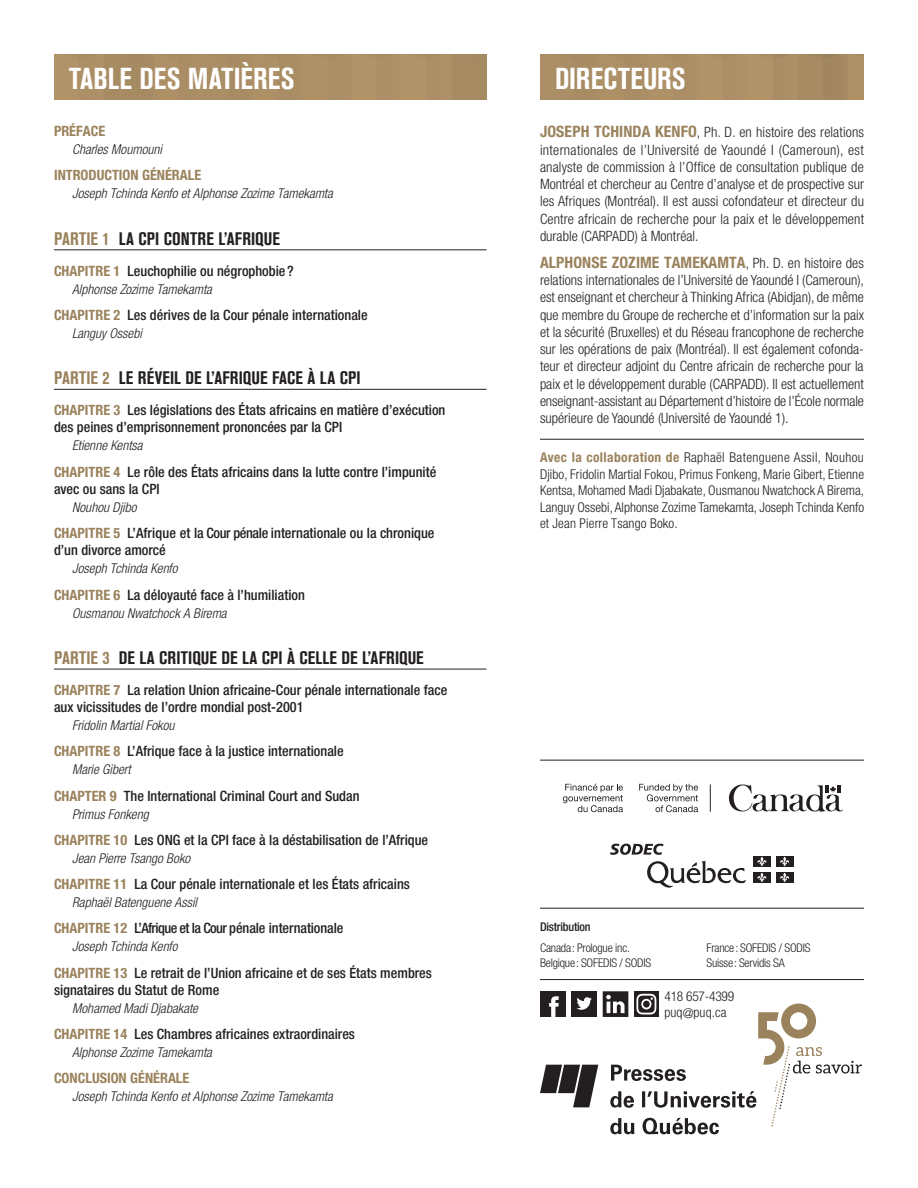
<style>
.page{position:relative;width:918px;height:1188px;background:#fff}
.page>*{position:absolute;margin:0;border:0;box-sizing:border-box;transform-origin:0 0}
._1_Fiche_Titre_verso{font:700 condensed 30px "Akzidenz Grotesk BE";letter-spacing:.01em;color:#fff}
._2_Fiche_Niv1-verso{font:700 condensed 18px "Akzidenz Grotesk BE";letter-spacing:.01em;color:#231f20}
._7_Fiche_bios_auteur{font:700 condensed 15.75px "Helvetica Neue";letter-spacing:.005em;color:#9a825c}
._3_Fiche_Niv2-verso{font:500 condensed 14.25px/17.2px "Helvetica Neue";color:#231f20}
._7_Fiche_bios_auteur-2{font:300 condensed 14.25px/17.2px "Helvetica Neue";color:#231f20;text-align:justify}
._3_Fiche_Niv2-verso-2{font:700 condensed 14.25px "Helvetica Neue";color:#9a825c}
._6_Fiche_auteurs-ver{font:italic 300 condensed 13.5px "Helvetica Neue";letter-spacing:.005em;color:#231f20}
._8_Fiche_collaborati{font:300 condensed 13.5px/16.5px "Helvetica Neue";color:#231f20;text-align:justify}
._8_Fiche_collaborati-2{font:300 condensed 13.5px/15.9px "Helvetica Neue";letter-spacing:-.02em;color:#231f20}
.t1{font:300 condensed 12px/15px "Helvetica Neue";letter-spacing:-.02em;color:#231f20}
.t2{font:500 condensed 12px "Helvetica Neue";letter-spacing:-.02em;color:#231f20}
.s1{color:#9a825c}
.s2{font-weight:700;color:#9a825c}
.s3{font-weight:700;font-size:15.75px;color:#9a825c}
.s4{font-weight:300;font-size:14.25px;color:#231f20}
</style>
<div class="page">
<div style="left:54px;top:55px;width:433px;height:45px;background:#ac8f66"></div>
<div style="left:540px;top:55px;width:324px;height:45px;background:#ab8e65"></div>
<hr style="left:540px;top:979px;width:324px;height:1px;background:#231f20">
<svg style="left:540px;top:991px;width:322px;height:143px"></svg>
<hr style="left:540px;top:908px;width:324px;height:1px;background:#231f20">
<hr style="left:540px;top:760px;width:324px;height:1px;background:#231f20">
<svg style="left:729px;top:784px;width:114px;height:28px"></svg>
<svg style="left:563px;top:784px;width:60px;height:28px"></svg>
<svg style="left:639px;top:784px;width:59px;height:28px"></svg>
<svg style="left:710px;top:784px;width:1px;height:28px"></svg>
<svg style="left:647px;top:861px;width:99px;height:27px"></svg>
<div style="left:753px;top:856px;width:18px;height:11px;background:#231f20"></div>
<svg style="left:757px;top:857px;width:10px;height:9px"></svg>
<div style="left:776px;top:856px;width:17px;height:11px;background:#231f20"></div>
<svg style="left:780px;top:857px;width:9px;height:9px"></svg>
<div style="left:753px;top:872px;width:18px;height:11px;background:#231f20"></div>
<svg style="left:757px;top:873px;width:10px;height:9px"></svg>
<div style="left:776px;top:872px;width:17px;height:11px;background:#231f20"></div>
<svg style="left:780px;top:873px;width:9px;height:9px"></svg>
<svg style="left:610px;top:844px;width:54px;height:11px"></svg>
<hr style="left:540px;top:439px;width:324px;height:1px;background:#231f20">
<hr style="left:54px;top:249px;width:433px;height:1px;background:#231f20">
<hr style="left:54px;top:389px;width:433px;height:1px;background:#231f20">
<hr style="left:54px;top:669px;width:433px;height:1px;background:#231f20">
<h1 class="_1_Fiche_Titre_verso" style="left:69px;top:61px;width:227px">TABLE DES MATIÈRES</h1>
<p class="_3_Fiche_Niv2-verso-2" style="left:54px;top:122px;width:53px">PRÉFACE</p>
<p class="_6_Fiche_auteurs-ver" style="left:72px;top:142px;width:92px">Charles Moumouni</p>
<p class="_3_Fiche_Niv2-verso-2" style="left:54px;top:167px;width:149px">INTRODUCTION GÉNÉRALE</p>
<p class="_6_Fiche_auteurs-ver" style="left:72px;top:186px;width:262px">Joseph Tchinda Kenfo et Alphonse Zozime Tamekamta</p>
<p class="_2_Fiche_Niv1-verso" style="left:54px;top:228px;width:227px"><span class="s1">PARTIE 1</span> LA CPI CONTRE L’AFRIQUE</p>
<p class="_3_Fiche_Niv2-verso" style="left:54px;top:262px;width:241px"><span class="s2">CHAPITRE 1</span> Leuchophilie ou négrophobie ?</p>
<p class="_6_Fiche_auteurs-ver" style="left:72px;top:281px;width:141px">Alphonse Zozime Tamekamta</p>
<p class="_3_Fiche_Niv2-verso" style="left:54px;top:306px;width:315px"><span class="s2">CHAPITRE 2</span> Les dérives de la Cour pénale internationale</p>
<p class="_6_Fiche_auteurs-ver" style="left:72px;top:325px;width:72px">Languy Ossebi</p>
<p class="_2_Fiche_Niv1-verso" style="left:54px;top:368px;width:308px"><span class="s1">PARTIE 2</span> LE RÉVEIL DE L’AFRIQUE FACE À LA CPI</p>
<p class="_3_Fiche_Niv2-verso" style="left:54px;top:401px;width:393px"><span class="s2">CHAPITRE 3</span> Les législations des États africains en matière d’exécution des peines d’emprisonnement prononcées par la CPI</p>
<p class="_6_Fiche_auteurs-ver" style="left:72px;top:438px;width:72px">Etienne Kentsa</p>
<p class="_3_Fiche_Niv2-verso" style="left:54px;top:463px;width:384px"><span class="s2">CHAPITRE 4</span> Le rôle des États africains dans la lutte contre l’impunité avec ou sans la CPI</p>
<p class="_6_Fiche_auteurs-ver" style="left:72px;top:499px;width:66px">Nouhou Djibo</p>
<p class="_3_Fiche_Niv2-verso" style="left:54px;top:524px;width:382px"><span class="s2">CHAPITRE 5</span> L’Afrique et la Cour pénale internationale ou la chronique d’un divorce amorcé</p>
<p class="_6_Fiche_auteurs-ver" style="left:72px;top:561px;width:107px">Joseph Tchinda Kenfo</p>
<p class="_3_Fiche_Niv2-verso" style="left:54px;top:586px;width:252px"><span class="s2">CHAPITRE 6</span> La déloyauté face à l’humiliation</p>
<p class="_6_Fiche_auteurs-ver" style="left:72px;top:605px;width:156px">Ousmanou Nwatchock A Birema</p>
<p class="_2_Fiche_Niv1-verso" style="left:54px;top:648px;width:371px"><span class="s1">PARTIE 3</span> DE LA CRITIQUE DE LA CPI À CELLE DE L’AFRIQUE</p>
<p class="_3_Fiche_Niv2-verso" style="left:54px;top:681px;width:395px"><span class="s2">CHAPITRE 7</span> La relation Union africaine-Cour pénale internationale face aux vicissitudes de l’ordre mondial post-2001</p>
<p class="_6_Fiche_auteurs-ver" style="left:72px;top:718px;width:104px">Fridolin Martial Fokou</p>
<p class="_3_Fiche_Niv2-verso" style="left:54px;top:743px;width:291px"><span class="s2">CHAPITRE 8</span> L’Afrique face à la justice internationale</p>
<p class="_6_Fiche_auteurs-ver" style="left:72px;top:762px;width:60px">Marie Gibert</p>
<p class="_3_Fiche_Niv2-verso" style="left:54px;top:787px;width:307px"><span class="s2">CHAPTER 9</span> The International Criminal Court and Sudan</p>
<p class="_6_Fiche_auteurs-ver" style="left:72px;top:806px;width:78px">Primus Fonkeng</p>
<p class="_3_Fiche_Niv2-verso" style="left:54px;top:831px;width:376px"><span class="s2">CHAPITRE 10</span> Les ONG et la CPI face à la déstabilisation de l’Afrique</p>
<p class="_6_Fiche_auteurs-ver" style="left:72px;top:850px;width:120px">Jean Pierre Tsango Boko</p>
<p class="_3_Fiche_Niv2-verso" style="left:54px;top:875px;width:357px"><span class="s2">CHAPITRE 11</span> La Cour pénale internationale et les États africains</p>
<p class="_6_Fiche_auteurs-ver" style="left:72px;top:895px;width:127px">Raphaël Batenguene Assil</p>
<p class="_3_Fiche_Niv2-verso" style="left:54px;top:920px;width:291px"><span class="s2">CHAPITRE 12</span> L’Afrique et la Cour pénale internationale</p>
<p class="_6_Fiche_auteurs-ver" style="left:72px;top:939px;width:107px">Joseph Tchinda Kenfo</p>
<p class="_3_Fiche_Niv2-verso" style="left:54px;top:964px;width:379px"><span class="s2">CHAPITRE 13</span> Le retrait de l’Union africaine et de ses États membres signataires du Statut de Rome</p>
<p class="_6_Fiche_auteurs-ver" style="left:72px;top:1000px;width:127px">Mohamed Madi Djabakate</p>
<p class="_3_Fiche_Niv2-verso" style="left:54px;top:1025px;width:303px"><span class="s2">CHAPITRE 14</span> Les Chambres africaines extraordinaires</p>
<p class="_6_Fiche_auteurs-ver" style="left:72px;top:1045px;width:141px">Alphonse Zozime Tamekamta</p>
<p class="_3_Fiche_Niv2-verso-2" style="left:54px;top:1070px;width:137px">CONCLUSION GÉNÉRALE</p>
<p class="_6_Fiche_auteurs-ver" style="left:72px;top:1089px;width:262px">Joseph Tchinda Kenfo et Alphonse Zozime Tamekamta</p>
<p class="_1_Fiche_Titre_verso" style="left:555px;top:61px;width:132px">DIRECTEURS</p>
<p class="_7_Fiche_bios_auteur-2" style="left:540px;top:124px;width:326px"><span class="s3">JOSEPH TCHINDA KENFO</span>, Ph. D. en histoire des relations internationales de l’Université de Yaoundé I (Cameroun), est analyste de commission à l’Office de consultation publique de Montréal et chercheur au Centre d’analyse et de prospective sur les Afriques (Montréal). Il est aussi cofondateur et directeur du Centre africain de recherche pour la paix et le développement durable (CARPADD) à Montréal.</p>
<p class="_7_Fiche_bios_auteur" style="left:540px;top:253px;width:325px">ALPHONSE ZOZIME TAMEKAMTA<span class="s4">, Ph. D. en histoire des</span></p>
<p class="_7_Fiche_bios_auteur-2" style="left:540px;top:271px;width:326px">relations internationales de l’Université de Yaoundé I (Cameroun), est enseignant et chercheur à Thinking Africa (Abidjan), de même que membre du Groupe de recherche et d’information sur la paix et la sécurité (Bruxelles) et du Réseau francophone de recherche sur les opérations de paix (Montréal). Il est également cofonda&shy;teur et directeur adjoint du Centre africain de recherche pour la paix et le développement durable (CARPADD). Il est actuellement enseignant-assistant au Département d’histoire de l’École normale supérieure de Yaoundé (Université de Yaoundé 1).</p>
<p class="_8_Fiche_collaborati" style="left:540px;top:449px;width:326px"><span class="s2">Avec la collaboration de</span> Raphaël Batenguene Assil, Nouhou Djibo, Fridolin Martial Fokou, Primus Fonkeng, Marie Gibert, Etienne Kentsa, Mohamed Madi Djabakate, Ousmanou Nwatchock A Birema, Languy Ossebi, Alphonse Zozime Tamekamta, Joseph Tchinda Kenfo et Jean Pierre Tsango Boko.</p>
<p class="t2" style="left:540px;top:919px;width:52px">Distribution</p>
<p class="t1" style="left:540px;top:940px;width:113px">Canada: Prologue inc.<br>Belgique: SOFEDIS / SODIS</p>
<p class="t1" style="left:706px;top:940px;width:105px">France: SOFEDIS / SODIS<br>Suisse: Servidis SA</p>
<p class="_8_Fiche_collaborati-2" style="left:664px;top:988px;width:71px">418 657-4399 puq@puq.ca</p>
</div>
